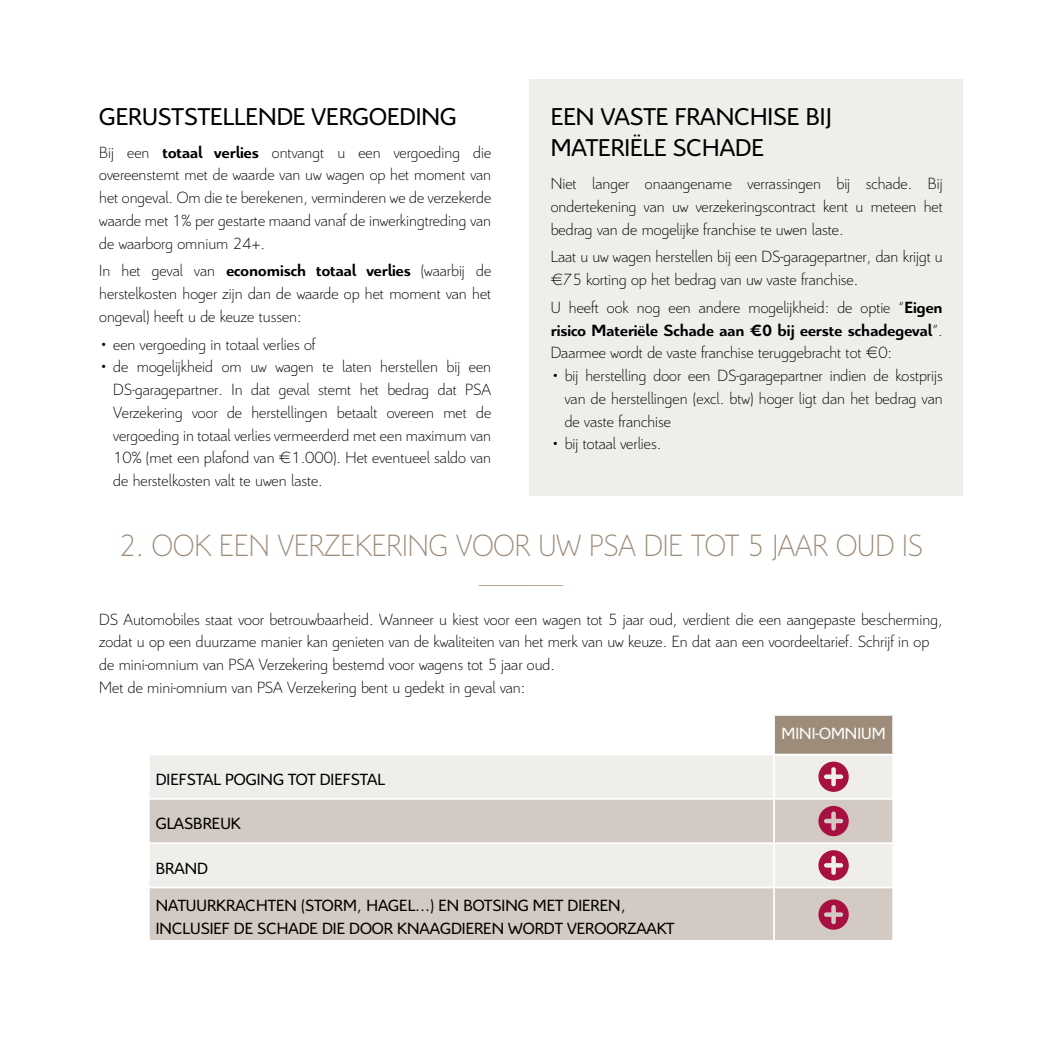
<style>
.page{position:relative;width:1042px;height:1042px;background:#fff}
.page>*{position:absolute;margin:0;border:0;box-sizing:border-box;transform-origin:0 0}
.t1{font:300 33.25px "Citroen";color:#9e8c7a;scale:.95 1}
.t2{font:26.25px/31.5px "Citroen";color:#000}
.t3{font:300 17.5px/22.8px "Citroen";color:#000;text-align:justify}
.t4{font:17.5px/37.4px "Citroen";color:#000}
.t5{font:17.5px "Citroen";color:#fff}
.s1{font-weight:700}
</style>
<div class="page">
<div style="left:529px;top:79px;width:433px;height:417px;background:#f0eeeb"></div>
<div style="left:774px;top:715px;width:119px;height:39px;background:#9e8c7a"></div>
<div style="left:150px;top:755px;width:742px;height:43px;background:#f0eeeb"></div>
<svg style="left:150px;top:800px;width:742px;height:140px;background:#dcd5cf"></svg>
<hr style="left:774px;top:714px;width:120px;height:2px;background:#fff">
<hr style="left:773px;top:716px;width:2px;height:38px;background:#fff">
<hr style="left:892px;top:716px;width:2px;height:38px;background:#fff">
<hr style="left:773px;top:755px;width:2px;height:43px;background:#fff">
<hr style="left:773px;top:800px;width:2px;height:42px;background:#fff">
<hr style="left:148px;top:842px;width:626px;height:2px;background:#fff">
<hr style="left:774px;top:842px;width:120px;height:2px;background:#fff">
<hr style="left:773px;top:844px;width:2px;height:42px;background:#fff">
<hr style="left:148px;top:886px;width:626px;height:2px;background:#fff">
<hr style="left:774px;top:886px;width:120px;height:2px;background:#fff">
<hr style="left:773px;top:888px;width:2px;height:52px;background:#fff">
<svg style="left:818px;top:761px;width:31px;height:31px"></svg>
<svg style="left:818px;top:806px;width:31px;height:30px"></svg>
<svg style="left:818px;top:850px;width:31px;height:30px"></svg>
<svg style="left:818px;top:899px;width:31px;height:31px"></svg>
<hr style="left:479px;top:585px;width:84px;height:1px;background:#9e8c7a">
<h2 class="t2" style="left:99px;top:100px;width:359px">GERUSTSTELLENDE VERGOEDING</h2>
<p class="t3" style="left:99px;top:140px;width:393px">Bij een <span class="s1">totaal verlies</span> ontvangt u een vergoeding die overeenstemt met de waarde van uw wagen op het moment van het ongeval. Om die te berekenen, verminderen we de verzekerde waarde met 1% per gestarte maand vanaf de inwerkingtreding van de waarborg omnium 24+.</p>
<p class="t3" style="left:99px;top:258px;width:393px">In het geval van <span class="s1">economisch totaal verlies</span> (waarbij de herstelkosten hoger zijn dan de waarde op het moment van het ongeval) heeft u de keuze tussen:</p>
<p class="t3" style="left:99px;top:332px;width:218px">• een vergoeding in totaal verlies of</p>
<p class="t3" style="left:113px;top:354px;width:379px;text-indent:-14px">• de mogelijkheid om uw wagen te laten herstellen bij een DS-garagepartner. In dat geval stemt het bedrag dat PSA Verzekering voor de herstellingen betaalt overeen met de vergoeding in totaal verlies vermeerderd met een maximum van 10% (met een plafond van €1.000). Het eventueel saldo van de herstelkosten valt te uwen laste.</p>
<h2 class="t2" style="left:551px;top:100px;width:282px">EEN VASTE FRANCHISE BIJ<br>MATERIËLE SCHADE</h2>
<p class="t3" style="left:551px;top:171px;width:393px">Niet langer onaangename verrassingen bij schade. Bij ondertekening van uw verzekeringscontract kent u meteen het bedrag van de mogelijke franchise te uwen laste.</p>
<p class="t3" style="left:551px;top:244px;width:393px">Laat u uw wagen herstellen bij een DS-garagepartner, dan krijgt u €75 korting op het bedrag van uw vaste franchise.</p>
<p class="t3" style="left:551px;top:295px;width:393px">U heeft ook nog een andere mogelijkheid: de optie “<span class="s1">Eigen risico Materiële Schade aan €0 bij eerste schadegeval</span>”.<br>Daarmee wordt de vaste franchise teruggebracht tot €0:</p>
<p class="t3" style="left:565px;top:363px;width:379px;text-indent:-14px">• bij herstelling door een DS-garagepartner indien de kostprijs van de herstellingen (excl. btw) hoger ligt dan het bedrag van de vaste franchise</p>
<p class="t3" style="left:551px;top:431px;width:112px">• bij totaal verlies.</p>
<h1 class="t1" style="left:119px;top:523px;width:848px">2. OOK EEN VERZEKERING VOOR UW PSA DIE TOT 5 JAAR OUD IS</h1>
<p class="t3" style="left:99px;top:607px;width:845px;text-align:left">DS Automobiles staat voor betrouwbaarheid. Wanneer u kiest voor een wagen tot 5 jaar oud, verdient die een aangepaste bescherming, zodat u op een duurzame manier kan genieten van de kwaliteiten van het merk van uw keuze. En dat aan een voordeeltarief. Schrijf in op de mini-omnium van PSA Verzekering bestemd voor wagens tot 5 jaar oud.<br>Met de mini-omnium van PSA Verzekering bent u gedekt in geval van:</p>
<p class="t5" style="left:781px;top:721px;width:105px">MINI-OMNIUM</p>
<p class="t4" style="left:156px;top:760px;width:231px">DIEFSTAL POGING TOT DIEFSTAL</p>
<p class="t4" style="left:156px;top:804px;width:86px">GLASBREUK</p>
<p class="t4" style="left:156px;top:848px;width:471px">BRAND<br>NATUURKRACHTEN (STORM, HAGEL...) EN BOTSING MET DIEREN,</p>
<p class="t4" style="left:156px;top:909px;width:520px">INCLUSIEF DE SCHADE DIE DOOR KNAAGDIEREN WORDT VEROORZAAKT</p>
</div>
